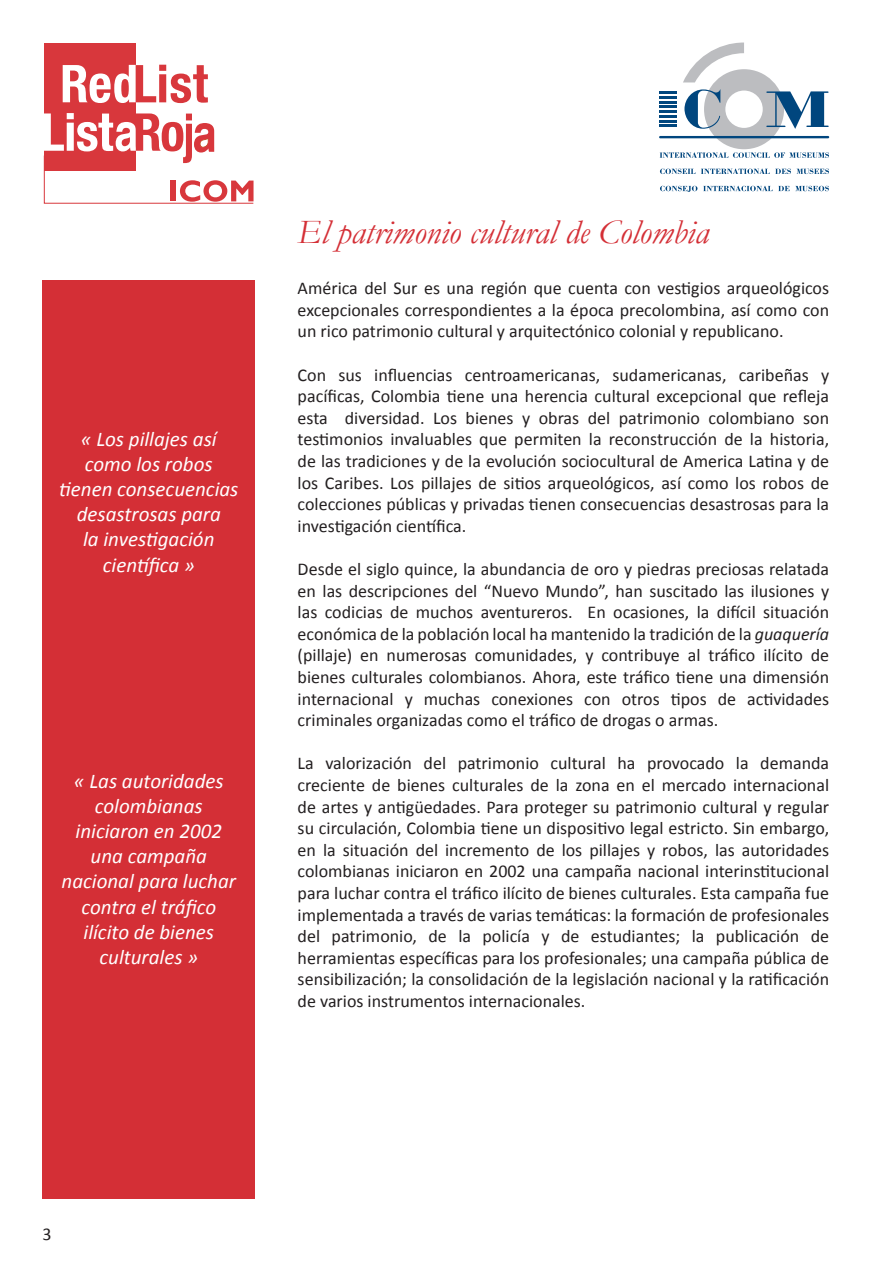
<style>
.page{position:relative;width:893px;height:1263px;background:#fff}
.page>*{position:absolute;margin:0;border:0;box-sizing:border-box;transform-origin:0 0}
.t1{font:italic 34.5px "Garamond";color:#d42f36}
.t2{font:italic 21px/25.2px "Calibri";color:#fff;text-align:center}
.t3{font:18px/21.6px "Calibri";color:#231f20;text-align:justify}
.s1{font-style:italic}
</style>
<div class="page">
<div style="left:43px;top:281px;width:212px;height:918px;background:#d42f36"></div>
<div style="left:44px;top:43px;width:92px;height:127px;background:#d8373c"></div>
<svg style="left:63px;top:65px;width:145px;height:38px"></svg>
<svg style="left:43px;top:113px;width:211px;height:91px"></svg>
<svg style="left:660px;top:43px;width:169px;height:115px"></svg>
<svg style="left:660px;top:169px;width:35px;height:5px"></svg>
<svg style="left:701px;top:169px;width:90px;height:5px"></svg>
<svg style="left:797px;top:169px;width:32px;height:5px"></svg>
<hr style="left:659px;top:136px;width:170px;height:2px;background:#00467e">
<svg style="left:660px;top:186px;width:37px;height:6px"></svg>
<svg style="left:703px;top:186px;width:126px;height:5px"></svg>
<p class="t2" style="left:59px;top:425px;width:181px">« Los pillajes así como los robos tienen consecuencias desastrosas para<br>la investigación científica »</p>
<p class="t2" style="left:62px;top:767px;width:176px">« Las autoridades colombianas iniciaron en 2002 una campaña nacional para luchar contra el tráfico ilícito de bienes culturales »</p>
<p class="t1" style="left:298px;top:208px;width:413px">El patrimonio cultural de Colombia</p>
<p class="t3" style="left:298px;top:277px;width:533px">América del Sur es una región que cuenta con vestigios arqueológicos excepcionales correspondientes a la época precolombina, así como con un rico patrimonio cultural y arquitectónico colonial y republicano.</p>
<p class="t3" style="left:298px;top:363px;width:533px">Con sus influencias centroamericanas, sudamericanas, caribeñas y pacíficas, Colombia tiene una herencia cultural excepcional que refleja esta diversidad. Los bienes y obras del patrimonio colombiano son testimonios invaluables que permiten la reconstrucción de la historia, de las tradiciones y de la evolución sociocultural de America Latina y de los Caribes. Los pillajes de sitios arqueológicos, así como los robos de colecciones públicas y privadas tienen consecuencias desastrosas para la investigación científica.</p>
<p class="t3" style="left:298px;top:557px;width:533px">Desde el siglo quince, la abundancia de oro y piedras preciosas relatada en las descripciones del “Nuevo Mundo”, han suscitado las ilusiones y las codicias de muchos aventureros. En ocasiones, la difícil situación económica de la población local ha mantenido la tradición de la <span class="s1">guaquería </span>(pillaje) en numerosas comunidades, y contribuye al tráfico ilícito de bienes culturales colombianos. Ahora, este tráfico tiene una dimensión internacional y muchas conexiones con otros tipos de actividades criminales organizadas como el tráfico de drogas o armas.</p>
<p class="t3" style="left:298px;top:752px;width:533px">La valorización del patrimonio cultural ha provocado la demanda creciente de bienes culturales de la zona en el mercado internacional de artes y antigüedades. Para proteger su patrimonio cultural y regular su circulación, Colombia tiene un dispositivo legal estricto. Sin embargo, en la situación del incremento de los pillajes y robos, las autoridades colombianas iniciaron en 2002 una campaña nacional interinstitucional para luchar contra el tráfico ilícito de bienes culturales. Esta campaña fue implementada a través de varias temáticas: la formación de profesionales del patrimonio, de la policía y de estudiantes; la publicación de herramientas específicas para los profesionales; una campaña pública de sensibilización; la consolidación de la legislación nacional y la ratificación de varios instrumentos internacionales.</p>
<p class="t3" style="left:43px;top:1223px;width:11px">3</p>
</div>
